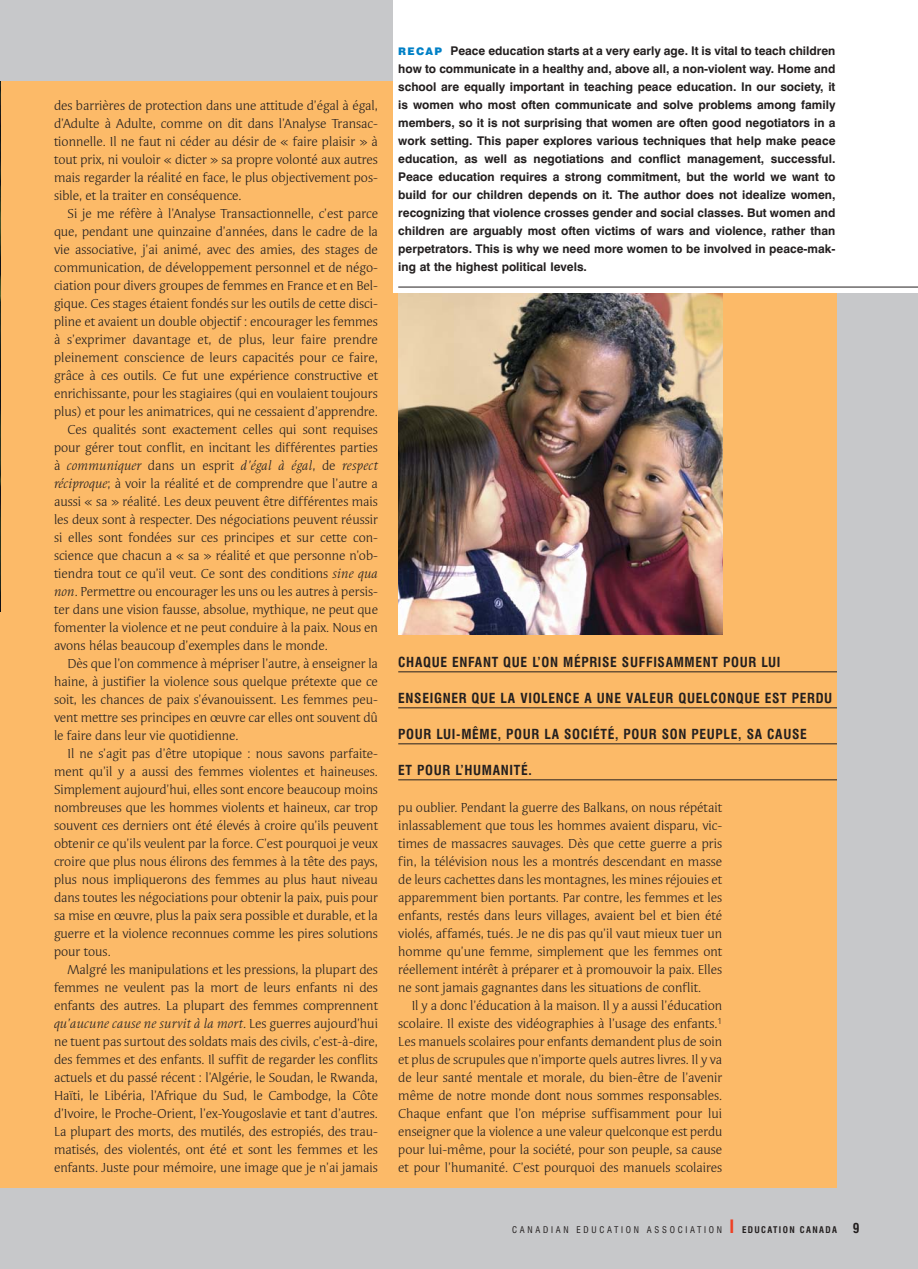
<style>
.page{position:relative;width:918px;height:1269px;background:#c7c8ca}
.page>*{position:absolute;margin:0;border:0;box-sizing:border-box;transform-origin:0 0}
.t1{font:13.5px/18px "Syndor ITC";color:#231f1f;text-align:justify}
.t2{font:700 condensed 13.5px "Swiss 721 BT";letter-spacing:.05em;color:#231f1f}
.t3{font:italic 13.5px "Syndor ITC";letter-spacing:.01em;color:#231f1f}
.t4{font:700 12px/18px "Swiss 721 BT";color:#231f1f;text-align:justify}
.t5{font:condensed 9px "Swiss 721 BT";letter-spacing:.3em;color:#231f1f}
.s1{font-style:normal}
.s2{font-style:italic}
.s3{font-weight:900;font-size:10.5px;color:#0080c6}
.s4{font-weight:700;font-size:18px;color:#ef4023}
.s5{font-weight:700}
.s6{font-weight:700;font-size:13.5px}
</style>
<div class="page">
<div style="left:0;top:81px;width:837px;height:1107px;background:#fcba68"></div>
<img style="left:0;top:81px;width:1px;height:531px">
<hr style="left:398px;top:672px;width:439px;height:1px;background:#231f1f">
<hr style="left:398px;top:708px;width:439px;height:1px;background:#231f1f">
<hr style="left:398px;top:744px;width:439px;height:1px;background:#231f1f">
<hr style="left:398px;top:780px;width:439px;height:1px;background:#231f1f">
<img style="left:398px;top:292px;width:324px;height:342px">
<div style="left:394px;top:0;width:524px;height:292px;background:#fff"></div>
<hr style="left:398px;top:287px;width:520px;height:1px;background:#231f1f">
<p class="t1" style="left:54px;top:98px;width:326px">des barrières de protection dans une attitude d’égal à égal, d’Adulte à Adulte, comme on dit dans l’Analyse Transac&shy;tionnelle. Il ne faut ni céder au désir de « faire plaisir » à tout prix, ni vouloir « dicter » sa propre volonté aux autres mais regarder la réalité en face, le plus objectivement pos&shy;sible, et la traiter en conséquence.</p>
<p class="t1" style="left:68px;top:206px;width:312px">Si je me réfère à l’Analyse Transactionnelle, c’est parce</p>
<p class="t1" style="left:54px;top:224px;width:326px">que, pendant une quinzaine d’années, dans le cadre de la</p>
<p class="t1" style="left:54px;top:242px;width:326px">vie associative, j’ai animé, avec des amies, des stages de</p>
<p class="t1" style="left:54px;top:260px;width:325px">communication, de développement personnel et de négo-</p>
<p class="t1" style="left:54px;top:278px;width:325px">ciation pour divers groupes de femmes en France et en Bel-</p>
<p class="t1" style="left:54px;top:296px;width:325px">gique. Ces stages étaient fondés sur les outils de cette disci-</p>
<p class="t1" style="left:54px;top:314px;width:326px">pline et avaient un double objectif : encourager les femmes</p>
<p class="t1" style="left:54px;top:332px;width:325px">à s’exprimer davantage et, de plus, leur faire prendre</p>
<p class="t1" style="left:54px;top:350px;width:325px">pleinement conscience de leurs capacités pour ce faire,</p>
<p class="t1" style="left:54px;top:368px;width:326px">grâce à ces outils. Ce fut une expérience constructive et</p>
<p class="t1" style="left:54px;top:386px;width:326px">enrichissante, pour les stagiaires (qui en voulaient toujours</p>
<p class="t1" style="left:54px;top:404px;width:325px">plus) et pour les animatrices, qui ne cessaient d’apprendre.</p>
<p class="t1" style="left:68px;top:422px;width:312px">Ces qualités sont exactement celles qui sont requises</p>
<p class="t1" style="left:54px;top:440px;width:326px">pour gérer tout conflit, en incitant les différentes parties</p>
<p class="t3" style="left:54px;top:460px;width:325px"><span class="s1">à</span> communiquer <span class="s1">dans un esprit</span> d’égal à égal<span class="s1">, de</span> respect</p>
<p class="t1" style="left:54px;top:476px;width:325px"><span class="s2">réciproque</span>; à voir la réalité et de comprendre que l’autre a</p>
<p class="t1" style="left:54px;top:494px;width:326px">aussi « sa » réalité. Les deux peuvent être différentes mais</p>
<p class="t1" style="left:54px;top:512px;width:325px">les deux sont à respecter. Des négociations peuvent réussir</p>
<p class="t1" style="left:54px;top:530px;width:326px">si elles sont fondées sur ces principes et sur cette con-</p>
<p class="t1" style="left:54px;top:548px;width:325px">science que chacun a « sa » réalité et que personne n’ob-</p>
<p class="t1" style="left:54px;top:566px;width:326px">tiendra tout ce qu’il veut. Ce sont des conditions <span class="s2">sine qua</span></p>
<p class="t1" style="left:54px;top:584px;width:325px"><span class="s2">non</span>. Permettre ou encourager les uns ou les autres à persis-</p>
<p class="t1" style="left:54px;top:602px;width:326px">ter dans une vision fausse, absolue, mythique, ne peut que</p>
<p class="t1" style="left:54px;top:620px;width:325px">fomenter la violence et ne peut conduire à la paix. Nous en</p>
<p class="t1" style="left:54px;top:638px;width:275px">avons hélas beaucoup d’exemples dans le monde.</p>
<p class="t1" style="left:68px;top:656px;width:312px">Dès que l’on commence à mépriser l’autre, à enseigner la</p>
<p class="t1" style="left:54px;top:674px;width:326px">haine, à justifier la violence sous quelque prétexte que ce</p>
<p class="t1" style="left:54px;top:692px;width:325px">soit, les chances de paix s’évanouissent. Les femmes peu-</p>
<p class="t1" style="left:54px;top:710px;width:325px">vent mettre ses principes en œuvre car elles ont souvent dû</p>
<p class="t1" style="left:54px;top:728px;width:186px">le faire dans leur vie quotidienne.</p>
<p class="t1" style="left:68px;top:746px;width:312px">Il ne s’agit pas d’être utopique : nous savons parfaite-</p>
<p class="t1" style="left:54px;top:764px;width:325px">ment qu’il y a aussi des femmes violentes et haineuses.</p>
<p class="t1" style="left:54px;top:782px;width:326px">Simplement aujourd’hui, elles sont encore beaucoup moins</p>
<p class="t1" style="left:54px;top:800px;width:325px">nombreuses que les hommes violents et haineux, car trop</p>
<p class="t1" style="left:54px;top:818px;width:326px">souvent ces derniers ont été élevés à croire qu’ils peuvent</p>
<p class="t1" style="left:54px;top:836px;width:326px">obtenir ce qu’ils veulent par la force. C’est pourquoi je veux</p>
<p class="t1" style="left:54px;top:854px;width:325px">croire que plus nous élirons des femmes à la tête des pays,</p>
<p class="t1" style="left:54px;top:872px;width:326px">plus nous impliquerons des femmes au plus haut niveau</p>
<p class="t1" style="left:54px;top:890px;width:326px">dans toutes les négociations pour obtenir la paix, puis pour</p>
<p class="t1" style="left:54px;top:908px;width:325px">sa mise en œuvre, plus la paix sera possible et durable, et la</p>
<p class="t1" style="left:54px;top:926px;width:325px">guerre et la violence reconnues comme les pires solutions</p>
<p class="t1" style="left:54px;top:944px;width:58px">pour tous.</p>
<p class="t1" style="left:68px;top:962px;width:312px">Malgré les manipulations et les pressions, la plupart des</p>
<p class="t1" style="left:54px;top:980px;width:325px">femmes ne veulent pas la mort de leurs enfants ni des</p>
<p class="t1" style="left:54px;top:998px;width:326px">enfants des autres. La plupart des femmes comprennent</p>
<p class="t3" style="left:54px;top:1018px;width:325px">qu’aucune cause ne survit à la mort<span class="s1">. Les guerres aujourd’hui</span></p>
<p class="t1" style="left:54px;top:1034px;width:326px">ne tuent pas surtout des soldats mais des civils, c’est-à-dire,</p>
<p class="t1" style="left:54px;top:1052px;width:325px">des femmes et des enfants. Il suffit de regarder les conflits</p>
<p class="t1" style="left:54px;top:1070px;width:325px">actuels et du passé récent : l’Algérie, le Soudan, le Rwanda,</p>
<p class="t1" style="left:54px;top:1088px;width:326px">Haïti, le Libéria, l’Afrique du Sud, le Cambodge, la Côte</p>
<p class="t1" style="left:54px;top:1106px;width:325px">d’Ivoire, le Proche-Orient, l’ex-Yougoslavie et tant d’autres.</p>
<p class="t1" style="left:54px;top:1124px;width:325px">La plupart des morts, des mutilés, des estropiés, des trau-</p>
<p class="t1" style="left:54px;top:1142px;width:326px">matisés, des violentés, ont été et sont les femmes et les</p>
<p class="t1" style="left:54px;top:1160px;width:326px">enfants. Juste pour mémoire, une image que je n’ai jamais</p>
<p class="t4" style="left:398px;top:43px;width:439px"><span class="s3">RECAP</span> Peace education starts at a very early age. It is vital to teach children how to communicate in a healthy and, above all, a non-violent way. Home and school are equally important in teaching peace education. In our society, it is women who most often communicate and solve problems among family members, so it is not surprising that women are often good negotiators in a work setting. This paper explores various techniques that help make peace education, as well as negotiations and conflict management, successful.<br>Peace education requires a strong commitment, but the world we want to build for our children depends on it. The author does not idealize women, recognizing that violence crosses gender and social classes. But women and children are arguably most often victims of wars and violence, rather than perpetrators. This is why we need more women to be involved in peace-mak&shy;ing at the highest political levels.</p>
<p class="t2" style="left:398px;top:658px;width:384px">CHAQUE ENFANT QUE L’ON MÉPRISE SUFFISAMMENT POUR LUI</p>
<p class="t2" style="left:398px;top:694px;width:436px">ENSEIGNER QUE LA VIOLENCE A UNE VALEUR QUELCONQUE EST PERDU</p>
<p class="t2" style="left:398px;top:730px;width:410px">POUR LUI-MÊME, POUR LA SOCIÉTÉ, POUR SON PEUPLE, SA CAUSE</p>
<p class="t2" style="left:398px;top:766px;width:135px">ET POUR L’HUMANITÉ.</p>
<p class="t1" style="left:398px;top:800px;width:326px">pu oublier. Pendant la guerre des Balkans, on nous répétait inlassablement que tous les hommes avaient disparu, vic&shy;times de massacres sauvages. Dès que cette guerre a pris fin, la télévision nous les a montrés descendant en masse de leurs cachettes dans les montagnes, les mines réjouies et apparemment bien portants. Par contre, les femmes et les enfants, restés dans leurs villages, avaient bel et bien été violés, affamés, tués. Je ne dis pas qu’il vaut mieux tuer un homme qu’une femme, simplement que les femmes ont réellement intérêt à préparer et à promouvoir la paix. Elles ne sont jamais gagnantes dans les situations de conflit.</p>
<p class="t1" style="left:398px;top:998px;width:326px;text-indent:14px">Il y a donc l’éducation à la maison. Il y a aussi l’éducation scolaire. Il existe des vidéographies à l’usage des enfants.<sup>1<br></sup>Les manuels scolaires pour enfants demandent plus de soin et plus de scrupules que n’importe quels autres livres. Il y va de leur santé mentale et morale, du bien-être de l’avenir même de notre monde dont nous sommes responsables.<br>Chaque enfant que l’on méprise suffisamment pour lui enseigner que la violence a une valeur quelconque est perdu pour lui-même, pour la société, pour son peuple, sa cause et pour l’humanité. C’est pourquoi des manuels scolaires</p>
<p class="t5" style="left:512px;top:1227px;width:349px">CANADIAN EDUCATION ASSOCIATION <span class="s4">I</span> <span class="s5">EDUCATION CANADA</span> <span class="s6">9</span></p>
</div>
